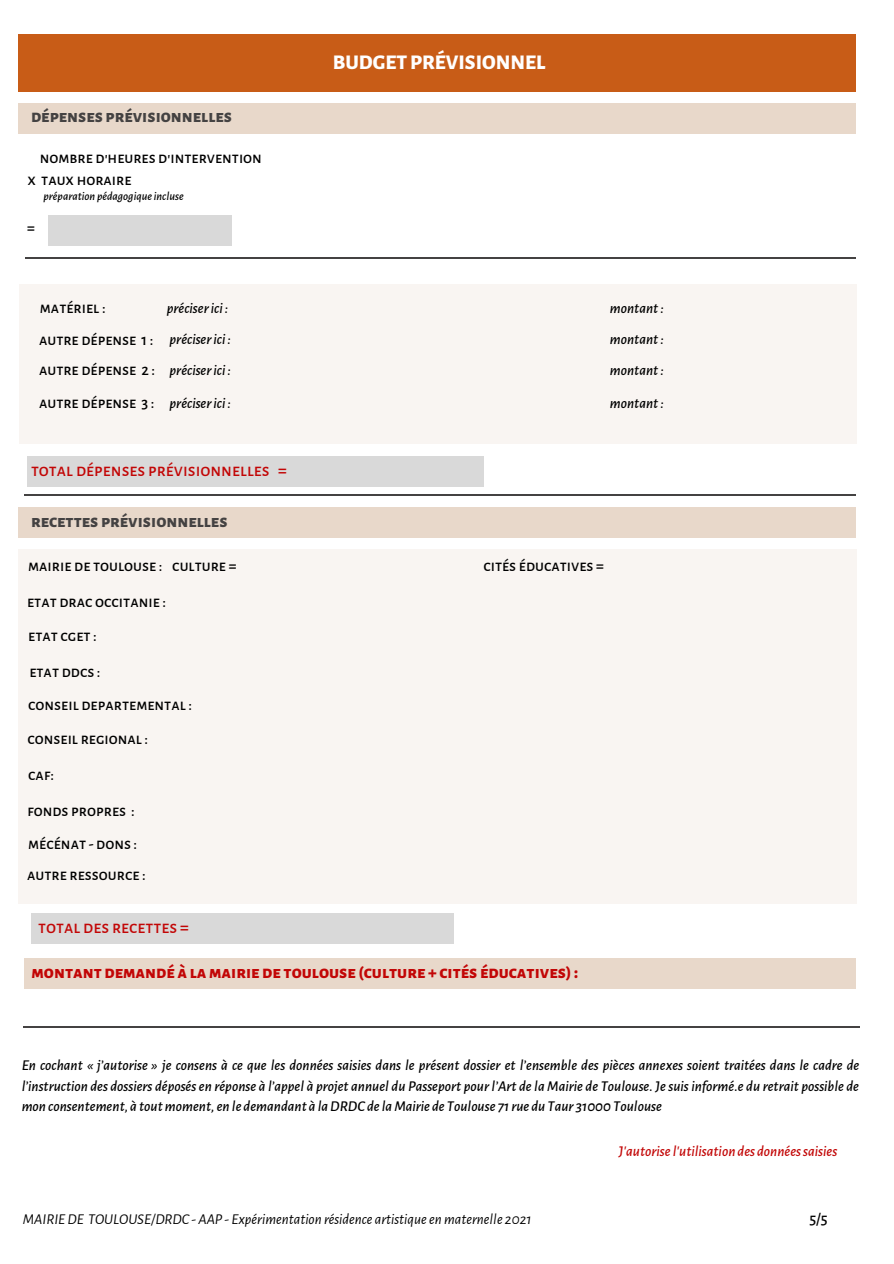
<style>
.page{position:relative;width:894px;height:1264px;background:#fff}
.page>*{position:absolute;margin:0;border:0;box-sizing:border-box;transform-origin:0 0}
.t1{font:800 21px "Alegreya Sans SC";color:#fff}
.t2{font:800 18px "Alegreya Sans SC";color:#c20606}
.t3{font:800 18px "Alegreya Sans SC";color:#444242}
.t4{font:500 18px "Alegreya Sans SC";color:#c20606}
.t5{font:500 16.05px/32.1px "Alegreya Sans SC";color:#000}
.t6{font:italic 500 15px/32.2px "Alegreya Sans";color:#000;text-align:justify}
.t7{font:italic 15px "Alegreya Sans";color:#000}
.t8{font:italic 500 15px "Alegreya Sans";color:#c20606}
.t9{font:italic 500 12px "Alegreya Sans";color:#000}
</style>
<div class="page">
<div style="left:18px;top:34px;width:837px;height:57px;background:#c85c17"></div>
<div style="left:19px;top:103px;width:836px;height:30px;background:#e8d8ca"></div>
<div style="left:19px;top:284px;width:837px;height:159px;background:#f9f5f2"></div>
<div style="left:27px;top:456px;width:456px;height:30px;background:#d9d9d9"></div>
<div style="left:19px;top:507px;width:836px;height:30px;background:#e8d8ca"></div>
<hr style="left:24px;top:495px;width:831px;height:1px;background:#444242">
<hr style="left:25px;top:257px;width:830px;height:1px;background:#444242">
<div style="left:48px;top:216px;width:183px;height:30px;background:#d9d9d9"></div>
<div style="left:18px;top:549px;width:838px;height:354px;background:#f9f5f2"></div>
<div style="left:32px;top:913px;width:422px;height:31px;background:#d9d9d9"></div>
<div style="left:24px;top:958px;width:831px;height:31px;background:#e8d8ca"></div>
<hr style="left:23px;top:1026px;width:835px;height:1px;background:#444242">
<p class="t3" style="left:31px;top:108px;width:202px">dépenses prévisionnelles</p>
<p class="t5" style="left:40px;top:142px;width:223px">nombre d'heures d'intervention</p>
<p class="t5" style="left:28px;top:164px;width:105px">x taux horaire</p>
<p class="t9" style="left:44px;top:191px;width:142px">préparation pédagogique incluse</p>
<p class="t5" style="left:27px;top:212px;width:9px">=</p>
<h1 class="t1" style="left:333px;top:52px;width:214px">BUDGET PRÉVISIONNEL</h1>
<p class="t5" style="left:39px;top:291px;width:116px">matériel :<br>autre dépense 1 :</p>
<p class="t5" style="left:39px;top:354px;width:118px;line-height:32.7px">autre dépense 2 : autre dépense 3 :</p>
<p class="t6" style="left:167px;top:292px;width:63px">préciser ici :</p>
<p class="t6" style="left:609px;top:292px;width:55px">montant :</p>
<p class="t6" style="left:169px;top:323px;width:63px">préciser ici : préciser ici : préciser ici :</p>
<p class="t6" style="left:609px;top:323px;width:55px">montant : montant : montant :</p>
<p class="t4" style="left:31px;top:461px;width:257px">total dépenses prévisionnelles =</p>
<p class="t3" style="left:31px;top:512px;width:198px">recettes prévisionnelles</p>
<p class="t5" style="left:28px;top:550px;width:136px">mairie de toulouse :</p>
<p class="t5" style="left:27px;top:585px;width:140px;line-height:33.8px">etat drac occitanie : etat cget :</p>
<p class="t5" style="left:28px;top:655px;width:165px;line-height:33.2px">etat ddcs :<br>conseil departemental :</p>
<p class="t5" style="left:172px;top:550px;width:66px">culture =</p>
<p class="t5" style="left:483px;top:550px;width:122px">cités éducatives =</p>
<p class="t5" style="left:27px;top:723px;width:122px">conseil regional :</p>
<p class="t5" style="left:28px;top:759px;width:27px">caf:</p>
<p class="t5" style="left:27px;top:795px;width:120px">fonds propres : mécénat - dons : autre ressource :</p>
<p class="t4" style="left:38px;top:918px;width:152px">total des recettes =</p>
<p class="t2" style="left:32px;top:963px;width:548px">montant demandé à la mairie de toulouse (culture + cités éducatives) :</p>
<p class="t6" style="left:22px;top:1055px;width:839px;line-height:20.2px">En cochant « j’autorise » je consens à ce que les données saisies dans le présent dossier et l’ensemble des pièces annexes soient traitées dans le cadre de l’instruction des dossiers déposés en réponse à l’appel à projet annuel du Passeport pour l’Art de la Mairie de Toulouse. Je suis informé.e du retrait possible de mon consentement, à tout moment, en le demandant à la DRDC de la Mairie de Toulouse 71 rue du Taur 31000 Toulouse</p>
<p class="t8" style="left:618px;top:1144px;width:220px">J'autorise l'utilisation des données saisies</p>
<p class="t7" style="left:23px;top:1212px;width:510px">MAIRIE DE TOULOUSE/DRDC - AAP - Expérimentation résidence artistique en maternelle 2021</p>
<p class="t5" style="left:809px;top:1203px;width:20px">5/5</p>
</div>
